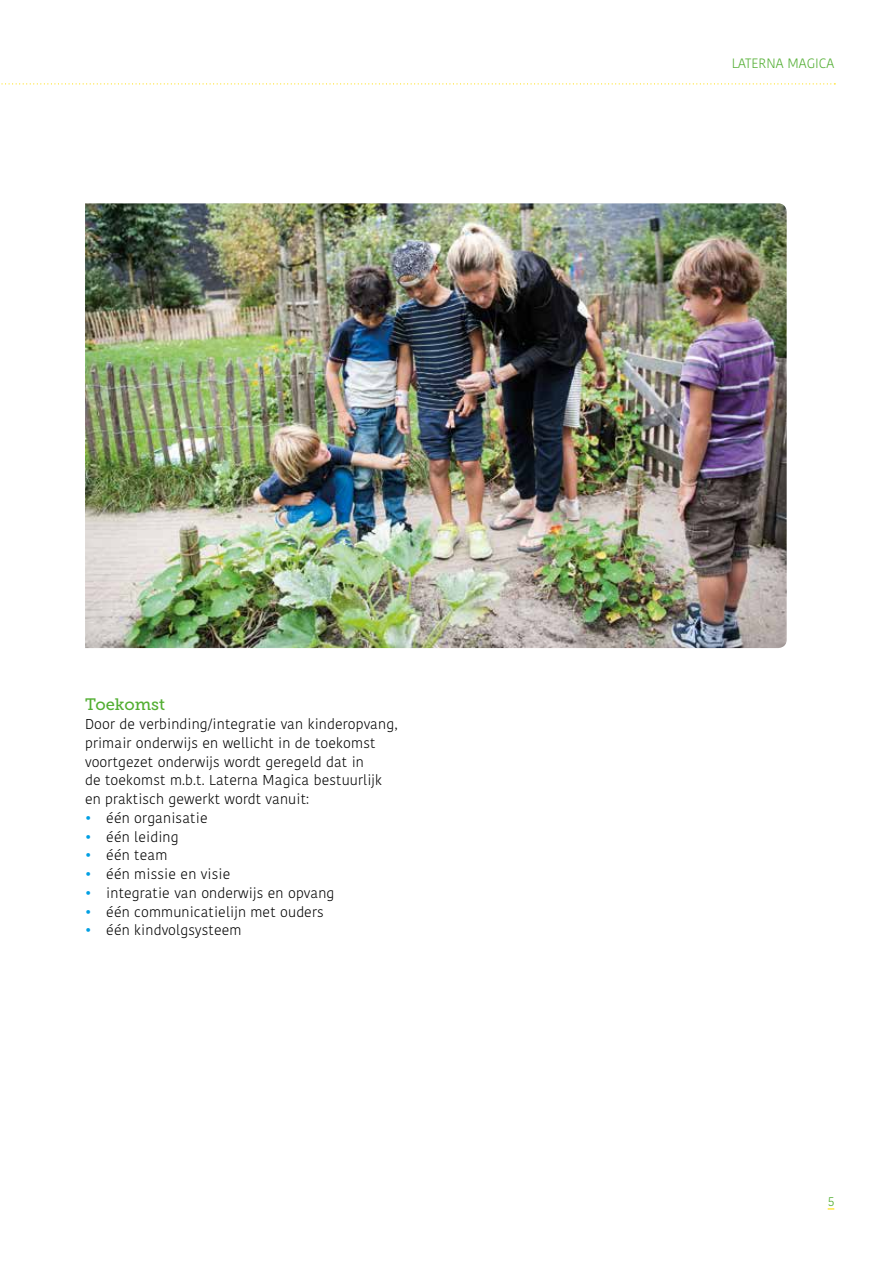
<style>
.page{position:relative;width:893px;height:1263px;background:#fff}
.page>*{position:absolute;margin:0;border:0;box-sizing:border-box;transform-origin:0 0}
.t1{font:16.5px "Museo Slab 500";color:#52ae32}
.t2{font:300 14.25px/18.8px "Kohinoor Devanagari";letter-spacing:.01em;color:#000}
.t3{font:300 13.5px "Kohinoor Devanagari";color:#52ae32}
.s1{color:#009fe3}
</style>
<div class="page">
<svg style="left:1px;top:83px;width:834px;height:1px"></svg>
<img style="left:85px;top:203px;width:702px;height:445px">
<p class="t1" style="left:85px;top:695px;width:82px">Toekomst</p>
<p class="t2" style="left:85px;top:715px;width:314px">Door de verbinding/integratie van kinderopvang, primair onderwijs en wellicht in de toekomst voortgezet onderwijs wordt geregeld dat in<br>de toekomst m.b.t. Laterna Magica bestuurlijk en praktisch gewerkt wordt vanuit:</p>
<p class="t2" style="left:85px;top:808px;width:124px"><span class="s1">•</span> één organisatie</p>
<p class="t2" style="left:85px;top:827px;width:95px"><span class="s1">•</span> één leiding</p>
<p class="t2" style="left:85px;top:846px;width:84px"><span class="s1">•</span> één team</p>
<p class="t2" style="left:85px;top:865px;width:147px"><span class="s1">•</span> één missie en visie</p>
<p class="t2" style="left:85px;top:883px;width:251px"><span class="s1">•</span> integratie van onderwijs en opvang</p>
<p class="t2" style="left:85px;top:902px;width:240px"><span class="s1">•</span> één communicatielijn met ouders</p>
<p class="t2" style="left:85px;top:921px;width:158px"><span class="s1">•</span> één kindvolgsysteem</p>
<p class="t3" style="left:732px;top:56px;width:104px">LATERNA MAGICA</p>
<p class="t3" style="left:828px;top:1193px;width:8px">5</p>
</div>
